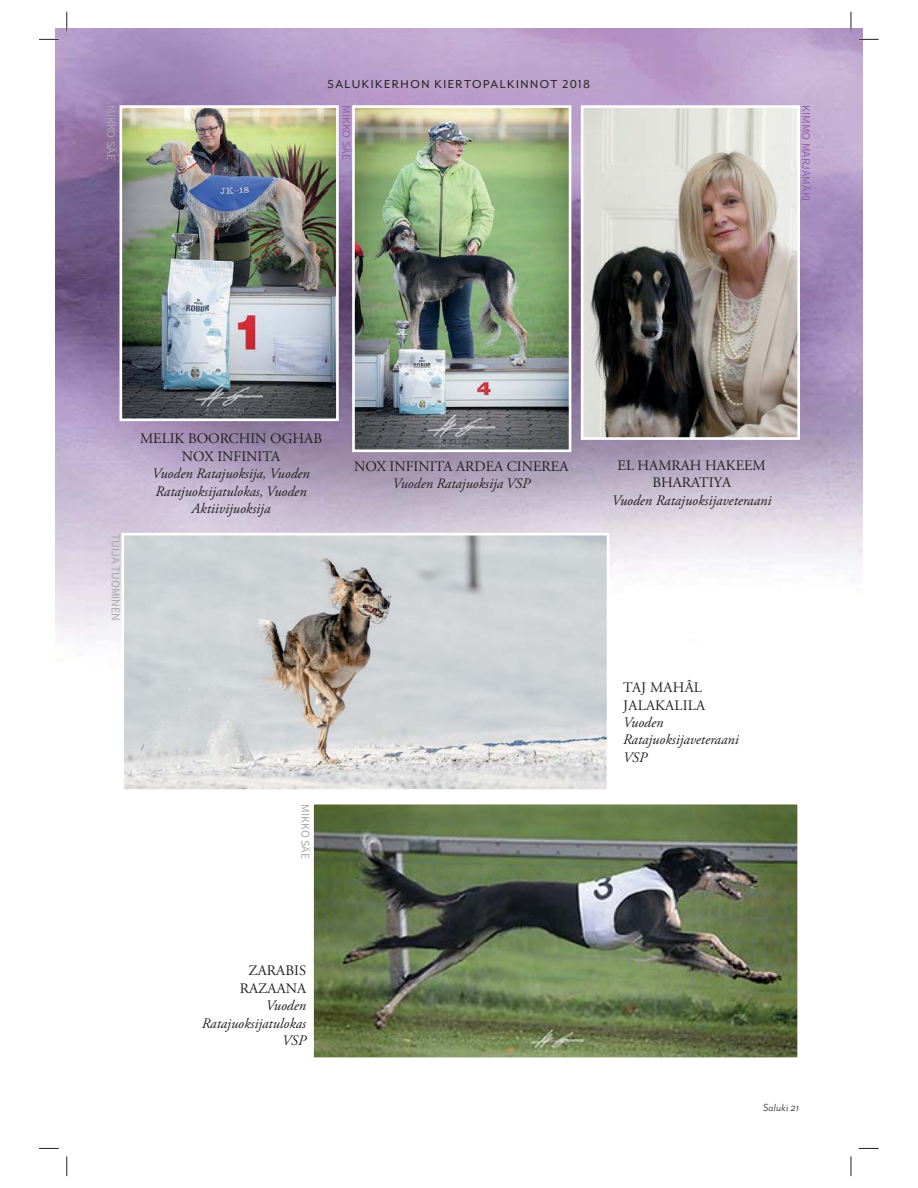
<style>
.page{position:relative;width:918px;height:1188px;background:#fff}
.page>*{position:absolute;margin:0;border:0;box-sizing:border-box;transform-origin:0 0}
.t1{font:italic 14.55px/17.4px "Adobe Garamond Pro";color:#231f20;text-align:center}
.t2{font:14.55px/17.4px "Adobe Garamond Pro";color:#231f20;text-align:center}
.t3{font:13.2px "Mr Eaves San OT";letter-spacing:.12em;color:#231f20}
.t4{font:11.85px "Source Sans Pro";color:#a7a9ac}
.t5{font:11.85px "Source Sans Pro";letter-spacing:.035em;color:#8c63aa}
.t6{font:italic 11.85px "Mr Eaves San OT";letter-spacing:.02em;color:#231f20}
</style>
<div class="page">
<img style="left:56px;top:28px;width:806px;height:612px">
<img style="left:585px;top:109px;width:211px;height:327px">
<div style="left:581px;top:105px;width:219px;height:335px;border:3px solid #fff"></div>
<img style="left:124px;top:109px;width:211px;height:308px">
<div style="left:120px;top:105px;width:219px;height:316px;border:3px solid #fff"></div>
<img style="left:356px;top:109px;width:211px;height:339px">
<div style="left:352px;top:105px;width:219px;height:347px;border:3px solid #fff"></div>
<img style="left:125px;top:537px;width:480px;height:251px">
<div style="left:121px;top:533px;width:488px;height:259px;border:3px solid #fff"></div>
<img style="left:315px;top:806px;width:481px;height:250px">
<div style="left:311px;top:802px;width:489px;height:258px;border:3px solid #fff"></div>
<svg style="left:39px;top:39px;width:20px;height:1px"></svg>
<svg style="left:859px;top:39px;width:20px;height:1px"></svg>
<svg style="left:39px;top:1148px;width:20px;height:1px"></svg>
<svg style="left:859px;top:1148px;width:20px;height:1px"></svg>
<svg style="left:66px;top:12px;width:2px;height:19px"></svg>
<svg style="left:67px;top:1156px;width:1px;height:20px"></svg>
<svg style="left:850px;top:12px;width:2px;height:19px"></svg>
<svg style="left:851px;top:1156px;width:1px;height:20px"></svg>
<p class="t3" style="left:328px;top:79px;width:264px">SALUKIKERHON KIERTOPALKINNOT 2018</p>
<p class="t4" style="left:116px;top:105px;width:56px;rotate:90deg">MIKKO SÄE</p>
<p class="t5" style="left:351px;top:105px;width:56px;rotate:90deg">MIKKO SÄE</p>
<p class="t5" style="left:811px;top:105px;width:98px;rotate:90deg">KIMMO MARJAMÄKI</p>
<p class="t4" style="left:120px;top:534px;width:88px;rotate:90deg">TUIJA TUOMINEN</p>
<p class="t2" style="left:140px;top:431px;width:184px">MELIK BOORCHIN OGHAB<br>NOX INFINITA</p>
<p class="t1" style="left:152px;top:466px;width:159px">Vuoden Ratajuoksija, Vuoden<br>Ratajuoksijatulokas, Vuoden<br>Aktiivijuoksija</p>
<p class="t2" style="left:354px;top:459px;width:216px">NOX INFINITA ARDEA CINEREA</p>
<p class="t1" style="left:393px;top:476px;width:139px">Vuoden Ratajuoksija VSP</p>
<p class="t4" style="left:310px;top:804px;width:56px;rotate:90deg">MIKKO SÄE</p>
<p class="t2" style="left:240px;top:963px;width:68px">ZARABIS<br>RAZAANA</p>
<p class="t1" style="left:202px;top:998px;width:106px;text-align:right">Vuoden<br>Ratajuoksijatulokas<br>VSP</p>
<p class="t2" style="left:618px;top:458px;width:150px">EL HAMRAH HAKEEM<br>BHARATIYA</p>
<p class="t1" style="left:612px;top:493px;width:161px">Vuoden Ratajuoksijaveteraani</p>
<p class="t2" style="left:623px;top:680px;width:84px;text-align:left">TAJ MAHÂL<br>JALAKALILA</p>
<p class="t1" style="left:623px;top:715px;width:117px;text-align:left">Vuoden<br>Ratajuoksijaveteraani<br>VSP</p>
<p class="t6" style="left:763px;top:1100px;width:38px">Saluki 21</p>
</div>
